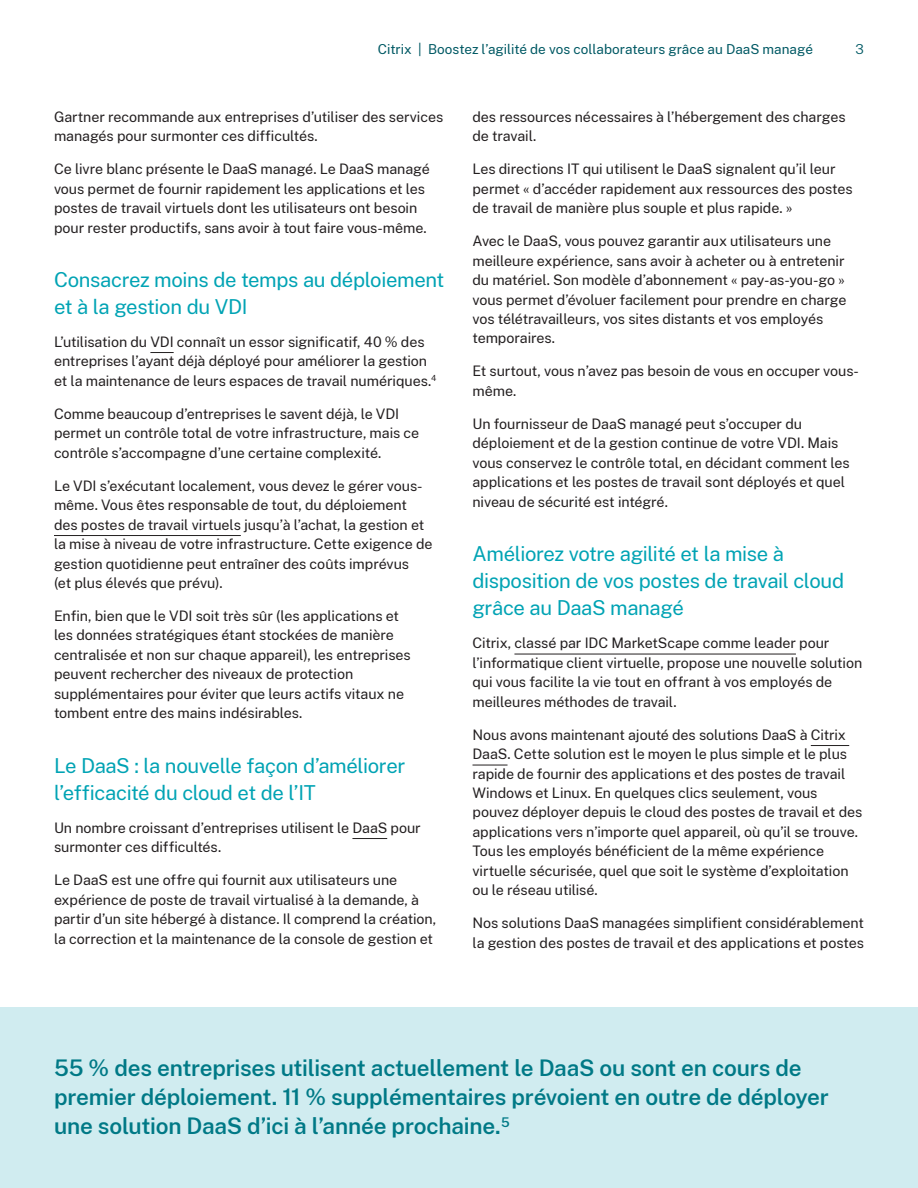
<style>
.page{position:relative;width:918px;height:1188px;background:#fff}
.page>*{position:absolute;margin:0;border:0;box-sizing:border-box;transform-origin:0 0}
.t1{font:600 22.5px/29.2px "Public Sans";letter-spacing:-.01em;color:#007986}
.t2{font:20.25px/27px "Public Sans";letter-spacing:-.02em;color:#00a3b4}
.t3{font:14.25px/19.5px "Public Sans";letter-spacing:-.005em;color:#231f20}
.t4{font:13.5px "Public Sans";color:#005964}
.t5{font:300 13.5px "Public Sans";color:#005964}
</style>
<div class="page">
<svg style="left:150px;top:352px;width:24px;height:1px"></svg>
<hr style="left:54px;top:535px;width:187px;height:1px;background:#231f20">
<hr style="left:352px;top:838px;width:35px;height:1px;background:#231f20">
<hr style="left:514px;top:654px;width:282px;height:1px;background:#231f20">
<hr style="left:811px;top:745px;width:38px;height:1px;background:#231f20">
<hr style="left:472px;top:765px;width:36px;height:1px;background:#231f20">
<div style="left:0;top:1008px;width:918px;height:180px;background:#d0ecf0"></div>
<p class="t4" style="left:378px;top:39px;width:437px">Citrix | Boostez l’agilité de vos collaborateurs grâce au DaaS managé</p>
<p class="t5" style="left:856px;top:39px;width:10px">3</p>
<p class="t3" style="left:54px;top:106px;width:391px">Gartner recommande aux entreprises d’utiliser des services managés pour surmonter ces difficultés.</p>
<p class="t3" style="left:54px;top:158px;width:377px">Ce livre blanc présente le DaaS managé. Le DaaS managé vous permet de fournir rapidement les applications et les postes de travail virtuels dont les utilisateurs ont besoin pour rester productifs, sans avoir à tout faire vous-même.</p>
<h2 class="t2" style="left:54px;top:264px;width:392px">Consacrez moins de temps au déploiement et à la gestion du VDI</h2>
<p class="t3" style="left:54px;top:331px;width:384px">L’utilisation du VDI connaît un essor significatif, 40 % des entreprises l’ayant déjà déployé pour améliorer la gestion et la maintenance de leurs espaces de travail numériques.<sup>4</sup></p>
<p class="t3" style="left:54px;top:403px;width:367px">Comme beaucoup d’entreprises le savent déjà, le VDI permet un contrôle total de votre infrastructure, mais ce contrôle s’accompagne d’une certaine complexité.</p>
<p class="t3" style="left:54px;top:475px;width:380px">Le VDI s’exécutant localement, vous devez le gérer vous&shy;même. Vous êtes responsable de tout, du déploiement des postes de travail virtuels jusqu’à l’achat, la gestion et la mise à niveau de votre infrastructure. Cette exigence de gestion quotidienne peut entraîner des coûts imprévus<br>(et plus élevés que prévu).</p>
<p class="t3" style="left:54px;top:605px;width:358px">Enfin, bien que le VDI soit très sûr (les applications et les données stratégiques étant stockées de manière centralisée et non sur chaque appareil), les entreprises peuvent rechercher des niveaux de protection supplémentaires pour éviter que leurs actifs vitaux ne tombent entre des mains indésirables.</p>
<h2 class="t2" style="left:54px;top:750px;width:353px">Le DaaS : la nouvelle façon d’améliorer l’efficacité du cloud et de l’IT</h2>
<p class="t3" style="left:54px;top:817px;width:368px">Un nombre croissant d’entreprises utilisent le DaaS pour surmonter ces difficultés.</p>
<p class="t3" style="left:54px;top:869px;width:384px">Le DaaS est une offre qui fournit aux utilisateurs une expérience de poste de travail virtualisé à la demande, à partir d’un site hébergé à distance. Il comprend la création, la correction et la maintenance de la console de gestion et</p>
<p class="t3" style="left:472px;top:106px;width:375px">des ressources nécessaires à l’hébergement des charges de travail.</p>
<p class="t3" style="left:472px;top:158px;width:382px">Les directions IT qui utilisent le DaaS signalent qu’il leur permet « d’accéder rapidement aux ressources des postes de travail de manière plus souple et plus rapide. »</p>
<p class="t3" style="left:472px;top:230px;width:375px">Avec le DaaS, vous pouvez garantir aux utilisateurs une meilleure expérience, sans avoir à acheter ou à entretenir du matériel. Son modèle d’abonnement « pay-as-you-go » vous permet d’évoluer facilement pour prendre en charge vos télétravailleurs, vos sites distants et vos employés temporaires.</p>
<p class="t3" style="left:472px;top:361px;width:388px">Et surtout, vous n’avez pas besoin de vous en occuper vous&shy;même.</p>
<p class="t3" style="left:472px;top:413px;width:379px">Un fournisseur de DaaS managé peut s’occuper du déploiement et de la gestion continue de votre VDI. Mais vous conservez le contrôle total, en décidant comment les applications et les postes de travail sont déployés et quel niveau de sécurité est intégré.</p>
<h2 class="t2" style="left:472px;top:539px;width:373px">Améliorez votre agilité et la mise à disposition de vos postes de travail cloud grâce au DaaS managé</h2>
<p class="t3" style="left:472px;top:632px;width:391px">Citrix, classé par IDC MarketScape comme leader pour l’informatique client virtuelle, propose une nouvelle solution qui vous facilite la vie tout en offrant à vos employés de meilleures méthodes de travail.</p>
<p class="t3" style="left:472px;top:724px;width:391px">Nous avons maintenant ajouté des solutions DaaS à Citrix DaaS. Cette solution est le moyen le plus simple et le plus rapide de fournir des applications et des postes de travail Windows et Linux. En quelques clics seulement, vous pouvez déployer depuis le cloud des postes de travail et des applications vers n’importe quel appareil, où qu’il se trouve.<br>Tous les employés bénéficient de la même expérience virtuelle sécurisée, quel que soit le système d’exploitation ou le réseau utilisé.</p>
<p class="t3" style="left:472px;top:913px;width:393px">Nos solutions DaaS managées simplifient considérablement la gestion des postes de travail et des applications et postes</p>
<h1 class="t1" style="left:54px;top:1051px;width:776px">55 % des entreprises utilisent actuellement le DaaS ou sont en cours de premier déploiement. 11 % supplémentaires prévoient en outre de déployer une solution DaaS d’ici à l’année prochaine.<sup>5</sup></h1>
</div>
